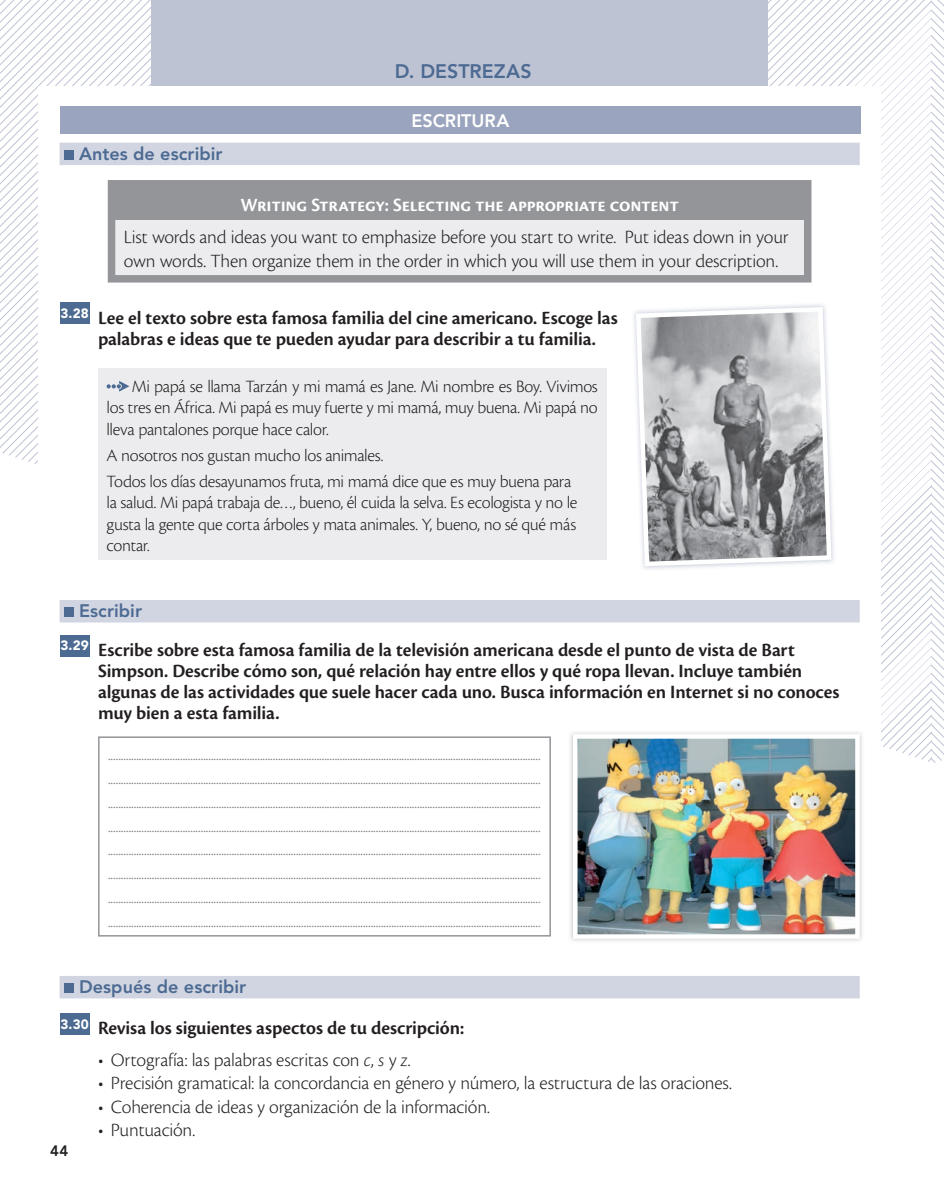
<style>
.page{position:relative;width:944px;height:1200px;background:#fff}
.page>*{position:absolute;margin:0;border:0;box-sizing:border-box;transform-origin:0 0}
.t1{font:300 19.5px/23.4px "Cronos Pro";letter-spacing:-.01em;color:#231f20}
.t2{font:600 19.5px/21px "Cronos Pro";letter-spacing:-.005em;color:#231f20}
.t3{font:600 19.5px/21px "Cronos Pro";letter-spacing:.015em;color:#231f20}
.t4{font:600 19.5px "Cronos Pro";letter-spacing:-.01em;color:#fff}
.t5{font:800 19.5px "Avenir LT Std";color:#4c6a92}
.t6{font:300 18px/23.7px "Cronos Pro";color:#808285;text-align:justify}
.t7{font:300 18px/21.6px "Cronos Pro";letter-spacing:-.02em;color:#231f20;text-align:justify}
.t8{font:800 18px "Avenir LT Std";letter-spacing:.005em;color:#4c6a92}
.t9{font:800 18px "Avenir LT Std";color:#fff}
.t10{font:800 15px "Avenir LT Std";color:#231f20}
.t11{font:900 13.5px "Avenir LT Std";color:#fff}
.s1{font-style:italic}
</style>
<div class="page">
<svg style="left:832px;top:0;width:112px;height:763px"></svg>
<div style="left:151px;top:1px;width:616px;height:86px;background:#bec3d4"></div>
<div style="left:38px;top:87px;width:842px;height:1113px;background:#fff"></div>
<div style="left:60px;top:106px;width:800px;height:28px;background:#9ba4be"></div>
<div style="left:60px;top:143px;width:799px;height:22px;background:#d1d5e1"></div>
<div style="left:64px;top:150px;width:9px;height:10px;background:#4c6a92"></div>
<div style="left:60px;top:976px;width:799px;height:22px;background:#d1d5e1"></div>
<div style="left:64px;top:983px;width:9px;height:10px;background:#4c6a92"></div>
<div style="left:111px;top:184px;width:696px;height:95px;background:#ececee"></div>
<div style="left:111px;top:188px;width:697px;height:32px;background:#939598"></div>
<div style="left:108px;top:180px;width:703px;height:103px;border:8px solid #939598"></div>
<div style="left:60px;top:1013px;width:30px;height:21px;background:#4c6a92"></div>
<div style="left:60px;top:600px;width:799px;height:23px;background:#d1d5e1"></div>
<div style="left:64px;top:607px;width:9px;height:10px;background:#4c6a92"></div>
<div style="left:60px;top:635px;width:30px;height:21px;background:#4c6a92"></div>
<div style="left:98px;top:736px;width:453px;height:201px;border:2px solid #939598"></div>
<img style="left:570px;top:732px;width:292px;height:209px">
<img style="left:578px;top:739px;width:276px;height:195px">
<div style="left:573px;top:734px;width:286px;height:205px;border:4px solid #fff"></div>
<div style="left:60px;top:303px;width:30px;height:21px;background:#4c6a92"></div>
<svg style="left:634px;top:305px;width:199px;height:264px;background:#b2b3b5"></svg>
<div style="left:98px;top:369px;width:508px;height:191px;background:#ececee"></div>
<svg style="left:107px;top:381px;width:22px;height:11px"></svg>
<p class="t8" style="left:79px;top:143px;width:145px">Antes de escribir</p>
<p class="t5" style="left:395px;top:60px;width:138px">D. DESTREZAS</p>
<p class="t9" style="left:411px;top:110px;width:99px">ESCRITURA</p>
<p class="t4" style="left:240px;top:194px;width:440px">Writing Strategy: Selecting the appropriate content</p>
<p class="t1" style="left:124px;top:225px;width:666px">List words and ideas you want to emphasize before you start to write. Put ideas down in your own words. Then organize them in the order in which you will use them in your description.</p>
<p class="t11" style="left:60px;top:305px;width:30px">3.28</p>
<p class="t3" style="left:98px;top:308px;width:521px">Lee el texto sobre esta famosa familia del cine americano. Escoge las palabras e ideas que te pueden ayudar para describir a tu familia.</p>
<p class="t7" style="left:107px;top:375px;width:493px;text-indent:25px">Mi papá se llama Tarzán y mi mamá es Jane. Mi nombre es Boy. Vivimos los tres en África. Mi papá es muy fuerte y mi mamá, muy buena. Mi papá no lleva pantalones porque hace calor.</p>
<p class="t7" style="left:107px;top:442px;width:466px;line-height:25.8px">A nosotros nos gustan mucho los animales.<br>Todos los días desayunamos fruta, mi mamá dice que es muy buena para</p>
<p class="t7" style="left:107px;top:492px;width:472px">la salud. Mi papá trabaja de…, bueno, él cuida la selva. Es ecologista y no le gusta la gente que corta árboles y mata animales. Y, bueno, no sé qué más contar.</p>
<p class="t8" style="left:79px;top:600px;width:64px">Escribir</p>
<p class="t2" style="left:98px;top:640px;width:743px">Escribe sobre esta famosa familia de la televisión americana desde el punto de vista de Bart Simpson. Describe cómo son, qué relación hay entre ellos y qué ropa llevan. Incluye también algunas de las actividades que suele hacer cada uno. Busca información en Internet si no conoces muy bien a esta familia.</p>
<p class="t11" style="left:60px;top:638px;width:30px">3.29</p>
<p class="t6" style="left:108px;top:743px;width:434px">........................................................................................................................................................................ ........................................................................................................................................................................ ........................................................................................................................................................................ ........................................................................................................................................................................ ........................................................................................................................................................................ ........................................................................................................................................................................ ........................................................................................................................................................................ ........................................................................................................................................................................</p>
<p class="t8" style="left:79px;top:976px;width:169px">Después de escribir</p>
<p class="t11" style="left:60px;top:1016px;width:30px">3.30</p>
<p class="t10" style="left:50px;top:1142px;width:19px">44</p>
<p class="t2" style="left:98px;top:1018px;width:367px">Revisa los siguientes aspectos de tu descripción:</p>
<p class="t1" style="left:98px;top:1048px;width:314px">• Ortografía: las palabras escritas con <span class="s1">c</span>, <span class="s1">s</span> y <span class="s1">z</span>.</p>
<p class="t1" style="left:98px;top:1072px;width:635px">• Precisión gramatical: la concordancia en género y número, la estructura de las oraciones.</p>
<p class="t1" style="left:98px;top:1095px;width:393px">• Coherencia de ideas y organización de la información.</p>
<p class="t1" style="left:98px;top:1118px;width:99px">• Puntuación.</p>
</div>
